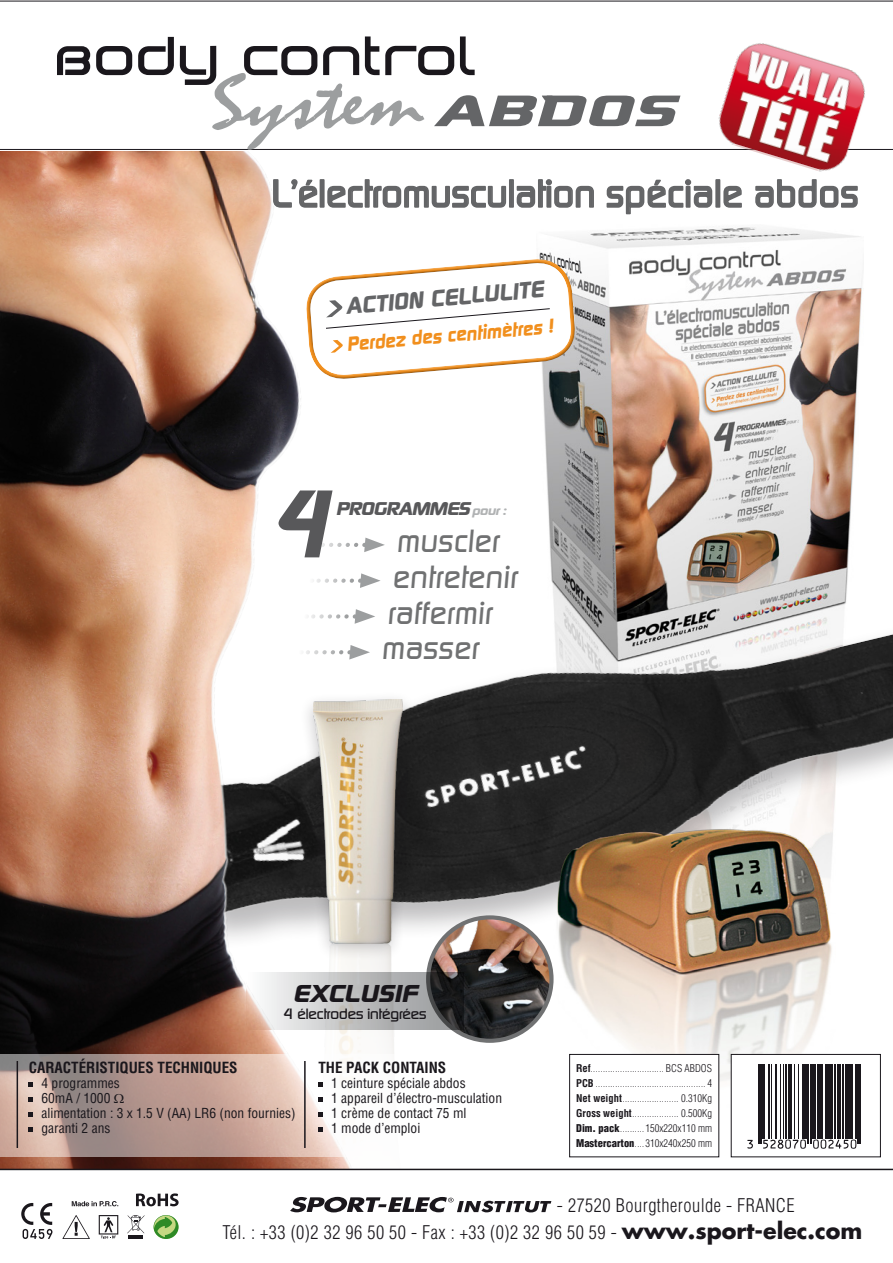
<style>
.page{position:relative;width:893px;height:1263px;background:#fff}
.page>*{position:absolute;margin:0;border:0;box-sizing:border-box;transform-origin:0 0}
.t1{font:500 37.5px "Digital";letter-spacing:-.01em;color:#646567}
.t2{font:500 31.05px "Digital";color:#707172}
.t3{font:italic 700 23.55px "Digital";color:#1a171c;scale:1.25 1}
.t4{font:italic 700 22.65px "Digital";color:#646567;scale:1.09 1}
.t5{font:italic 700 19.35px "Digital";color:#f18f1d}
.t6{font:300 condensed 18.45px "Helvetica LT";letter-spacing:.025em;color:#1a171c}
.t7{font:italic 700 17.85px "Digital";letter-spacing:-.04em;color:#58585a;scale:1.25 1}
.T__pack_contains{font:700 condensed 15px "Helvetica LT";color:#1a171c}
.t8{font:500 14.55px "Digital";letter-spacing:-.04em;color:#1a171c;scale:1.11 1}
.txt__pack_contains{font:condensed 13.5px "Helvetica LT";color:#1a171c}
.t9{font:300 condensed 10.5px "Helvetica LT";color:#1a171c}
.t10{font:300 condensed 9px "Helvetica LT";color:#1a171c}
.s1{font-size:12.15px;color:#b1b3b4}
.s2{font-weight:700;font-size:10.5px}
.s3{font-size:10.5px}
.s4{font-weight:900}
.s5{font-size:9px}
.s6{font-family:"Futura";font-weight:700;font-stretch:normal;font-size:22.05px}
</style>
<div class="page">
<img style="left:536px;top:227px;width:327px;height:827px">
<img style="left:435px;top:547px;width:458px;height:459px">
<img style="left:554px;top:822px;width:281px;height:314px">
<img style="left:0;top:151px;width:435px;height:1018px">
<svg style="left:0;top:1px;width:893px;height:149px"></svg>
<svg style="left:57px;top:46px;width:33px;height:29px"></svg>
<svg style="left:96px;top:46px;width:36px;height:29px"></svg>
<svg style="left:138px;top:37px;width:36px;height:38px"></svg>
<svg style="left:180px;top:36px;width:500px;height:114px"></svg>
<img style="left:712px;top:36px;width:160px;height:136px">
<div style="left:299px;top:691px;width:117px;height:271px;background:#1a171c;opacity:.25"></div>
<img style="left:313px;top:700px;width:89px;height:469px">
<svg style="left:0;top:1169px;width:893px;height:67px"></svg>
<svg style="left:731px;top:1054px;width:150px;height:103px"></svg>
<svg style="left:290px;top:1197px;width:261px;height:15px"></svg>
<svg style="left:62px;top:1215px;width:28px;height:24px"></svg>
<svg style="left:99px;top:1215px;width:19px;height:24px"></svg>
<hr style="left:128px;top:1236px;width:15px;height:3px;background:#1a171c">
<svg style="left:127px;top:1215px;width:18px;height:18px"></svg>
<svg style="left:154px;top:1215px;width:25px;height:24px"></svg>
<svg style="left:136px;top:1193px;width:43px;height:13px"></svg>
<svg style="left:21px;top:1203px;width:31px;height:36px"></svg>
<svg style="left:72px;top:1201px;width:46px;height:5px"></svg>
<svg style="left:569px;top:1054px;width:150px;height:103px"></svg>
<svg style="left:272px;top:178px;width:46px;height:30px"></svg>
<div style="left:320px;top:179px;width:5px;height:29px;border:2px solid #646567"></div>
<svg style="left:327px;top:178px;width:180px;height:30px"></svg>
<div style="left:509px;top:179px;width:5px;height:29px;border:2px solid #646567"></div>
<svg style="left:516px;top:179px;width:78px;height:29px"></svg>
<svg style="left:606px;top:179px;width:107px;height:36px"></svg>
<div style="left:715px;top:179px;width:5px;height:29px;border:2px solid #646567"></div>
<svg style="left:723px;top:185px;width:19px;height:23px"></svg>
<svg style="left:755px;top:179px;width:103px;height:29px"></svg>
<svg style="left:279px;top:490px;width:106px;height:67px"></svg>
<svg style="left:311px;top:573px;width:70px;height:15px"></svg>
<svg style="left:306px;top:609px;width:70px;height:15px"></svg>
<svg style="left:301px;top:645px;width:70px;height:14px"></svg>
<svg style="left:0;top:1054px;width:557px;height:103px"></svg>
<svg style="left:318px;top:1082px;width:5px;height:5px"></svg>
<svg style="left:318px;top:1097px;width:5px;height:5px"></svg>
<svg style="left:318px;top:1112px;width:5px;height:5px"></svg>
<svg style="left:318px;top:1127px;width:5px;height:5px"></svg>
<svg style="left:29px;top:1082px;width:4px;height:5px"></svg>
<svg style="left:29px;top:1097px;width:4px;height:5px"></svg>
<svg style="left:29px;top:1112px;width:4px;height:5px"></svg>
<svg style="left:29px;top:1127px;width:4px;height:5px"></svg>
<hr style="left:304px;top:1061px;width:2px;height:87px;background:#1a171c">
<hr style="left:17px;top:1061px;width:1px;height:87px;background:#1a171c">
<svg style="left:302px;top:253px;width:277px;height:130px"></svg>
<img style="left:428px;top:917px;width:123px;height:124px;border-radius:62px">
<div style="left:426px;top:915px;width:128px;height:128px;border:4px solid #707172;border-radius:50%"></div>
<svg style="left:246px;top:972px;width:218px;height:57px;background:#b1b0af"></svg>
<svg style="left:114px;top:1094px;width:10px;height:9px"></svg>
<p class="t1" style="left:271px;top:172px;width:589px">L’électromusculation spéciale abdos</p>
<p class="t4" style="left:345px;top:293px;width:183px;rotate:-5deg">ACTION CELLULITE</p>
<p class="t5" style="left:346px;top:332px;width:208px;rotate:-5deg">Perdez des centimètres !</p>
<p class="t7" style="left:336px;top:497px;width:138px">PROGRAMMES <span class="s1">pour :</span></p>
<p class="t2" style="left:397px;top:523px;width:107px">muscler</p>
<p class="t2" style="left:392px;top:559px;width:130px">entretenir</p>
<p class="t2" style="left:387px;top:594px;width:110px">raffermir</p>
<p class="t2" style="left:381px;top:630px;width:102px">masser</p>
<h3 class="t3" style="left:293px;top:979px;width:101px">EXCLUSIF</h3>
<h3 class="t8" style="left:283px;top:1006px;width:131px">4 électrodes intégrées</h3>
<p class="T__pack_contains" style="left:29px;top:1058px;width:210px">CARACTÉRISTIQUES TECHNIQUES</p>
<p class="txt__pack_contains" style="left:41px;top:1074px;width:80px">4 programmes</p>
<p class="txt__pack_contains" style="left:41px;top:1089px;width:71px">60mA / 1000</p>
<p class="txt__pack_contains" style="left:41px;top:1104px;width:256px">alimentation : 3 x 1.5 V (AA) LR6 (non fournies)</p>
<p class="txt__pack_contains" style="left:41px;top:1119px;width:70px">garanti 2 ans</p>
<p class="T__pack_contains" style="left:318px;top:1058px;width:129px">THE PACK CONTAINS</p>
<p class="txt__pack_contains" style="left:331px;top:1074px;width:136px">1 ceinture spéciale abdos</p>
<p class="txt__pack_contains" style="left:331px;top:1089px;width:172px">1 appareil d’électro-musculation</p>
<p class="txt__pack_contains" style="left:331px;top:1104px;width:137px">1 crème de contact 75 ml</p>
<p class="txt__pack_contains" style="left:331px;top:1119px;width:91px">1 mode d’emploi</p>
<p class="t10" style="left:576px;top:1063px;width:137px"><span class="s2">Ref</span>.............................. <span class="s3">BCS ABDOS</span></p>
<p class="t10" style="left:576px;top:1078px;width:137px"><span class="s2">PCB</span> ............................................. <span class="s3">4</span></p>
<p class="t10" style="left:576px;top:1093px;width:137px"><span class="s2">Net weight</span>....................... <span class="s3">0.310Kg</span></p>
<p class="t10" style="left:576px;top:1108px;width:137px"><span class="s2">Gross weight</span>................... <span class="s3">0.500Kg</span></p>
<p class="t9" style="left:576px;top:1122px;width:137px"><span class="s4">Dim. pack</span><span class="s5">..........</span> 150x220x110 mm</p>
<p class="t9" style="left:576px;top:1137px;width:137px"><span class="s4">Mastercarton</span><span class="s5">....</span> 310x240x250 mm</p>
<p class="t6" style="left:557px;top:1194px;width:239px">- 27520 Bourgtheroulde - FRANCE</p>
<p class="t6" style="left:223px;top:1221px;width:641px">Tél. : +33 (0)2 32 96 50 50 - Fax : +33 (0)2 32 96 50 59 - <span class="s6">www.sport-elec.com</span></p>
</div>
